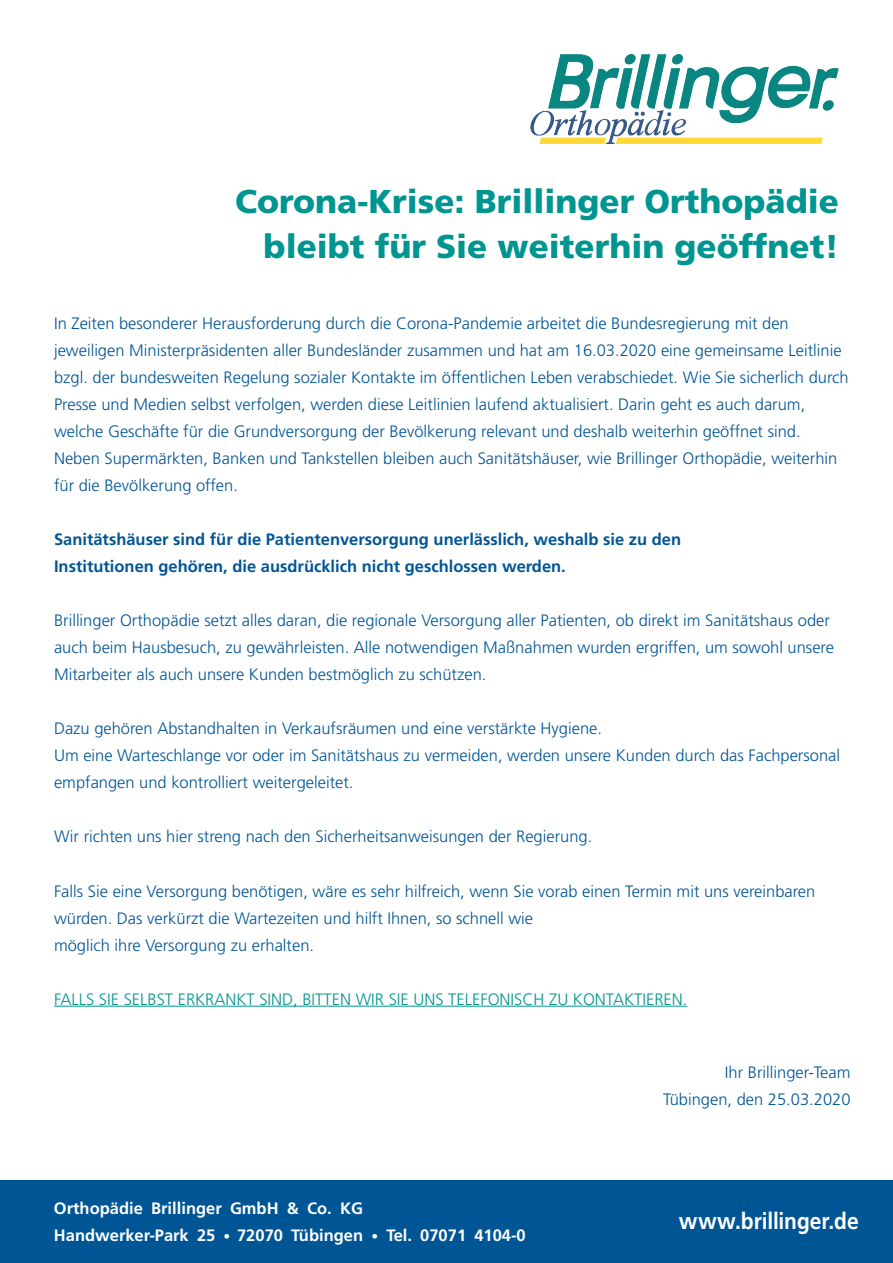
<style>
.page{position:relative;width:893px;height:1263px;background:#fff}
.page>*{position:absolute;margin:0;border:0;box-sizing:border-box;transform-origin:0 0}
.t1{font:900 33px "Frutiger LT Pro";color:#009590}
.t2{font:700 23.1px "Frutiger LT Pro";letter-spacing:-.005em;color:#fff;scale:.91 1}
.t3{font:300 16.5px/27px "Frutiger LT Pro";color:#005595}
.t4{font:700 16.5px/27px "Frutiger LT Pro";color:#005595}
.Fließtext{font:700 16.5px "Frutiger LT Pro";color:#fff}
.t5{font:300 16.5px "Frutiger LT Pro";color:#009590}
.s1{font-size:13.5px}
</style>
<div class="page">
<div style="left:0;top:1180px;width:893px;height:83px;background:#005595"></div>
<img style="left:531px;top:54px;width:307px;height:90px">
<hr style="left:54px;top:1006px;width:633px;height:1px;background:#009590">
<p class="t1" style="left:235px;top:181px;width:605px">Corona-Krise: Brillinger Orthopädie</p>
<p class="t1" style="left:264px;top:226px;width:577px">bleibt für Sie weiterhin geöffnet!</p>
<p class="t3" style="left:54px;top:310px;width:796px">In Zeiten besonderer Herausforderung durch die Corona-Pandemie arbeitet die Bundesregierung mit den jeweiligen Ministerpräsidenten aller Bundesländer zusammen und hat am 16.03.2020 eine gemeinsame Leitlinie bzgl. der bundesweiten Regelung sozialer Kontakte im öffentlichen Leben verabschiedet. Wie Sie sicherlich durch Presse und Medien selbst verfolgen, werden diese Leitlinien laufend aktualisiert. Darin geht es auch darum, welche Geschäfte für die Grundversorgung der Bevölkerung relevant und deshalb weiterhin geöffnet sind.<br>Neben Supermärkten, Banken und Tankstellen bleiben auch Sanitätshäuser, wie Brillinger Orthopädie, weiterhin für die Bevölkerung offen.</p>
<p class="t4" style="left:54px;top:526px;width:629px">Sanitätshäuser sind für die Patientenversorgung unerlässlich, weshalb sie zu den<br>Institutionen gehören, die ausdrücklich nicht geschlossen werden.</p>
<p class="t3" style="left:54px;top:607px;width:782px">Brillinger Orthopädie setzt alles daran, die regionale Versorgung aller Patienten, ob direkt im Sanitätshaus oder auch beim Hausbesuch, zu gewährleisten. Alle notwendigen Maßnahmen wurden ergriffen, um sowohl unsere<br>Mitarbeiter als auch unsere Kunden bestmöglich zu schützen.</p>
<p class="t3" style="left:54px;top:715px;width:549px">Dazu gehören Abstandhalten in Verkaufsräumen und eine verstärkte Hygiene.</p>
<p class="t3" style="left:54px;top:742px;width:788px">Um eine Warteschlange vor oder im Sanitätshaus zu vermeiden, werden unsere Kunden durch das Fachpersonal empfangen und kontrolliert weitergeleitet.</p>
<p class="t3" style="left:54px;top:823px;width:540px">Wir richten uns hier streng nach den Sicherheitsanweisungen der Regierung.</p>
<p class="t3" style="left:54px;top:877px;width:763px">Falls Sie eine Versorgung benötigen, wäre es sehr hilfreich, wenn Sie vorab einen Termin mit uns vereinbaren würden. Das verkürzt die Wartezeiten und hilft Ihnen, so schnell wie<br>möglich ihre Versorgung zu erhalten.</p>
<p class="t5" style="left:54px;top:989px;width:635px">FALLS SIE SELBST ERKRANKT SIND, BITTEN WIR SIE UNS TELEFONISCH ZU KONTAKTIEREN.</p>
<p class="Fließtext" style="left:54px;top:1198px;width:310px">Orthopädie Brillinger GmbH &amp; Co. KG</p>
<p class="Fließtext" style="left:54px;top:1225px;width:473px">Handwerker-Park 25 <span class="s1">•</span> 72070 Tübingen <span class="s1">•</span> Tel. 07071 4104-0</p>
<p class="t3" style="left:725px;top:1059px;width:127px">Ihr Brillinger-Team</p>
<p class="t3" style="left:663px;top:1086px;width:189px">Tübingen, den 25.03.2020</p>
<p class="t2" style="left:679px;top:1207px;width:199px">www.brillinger.de</p>
</div>
